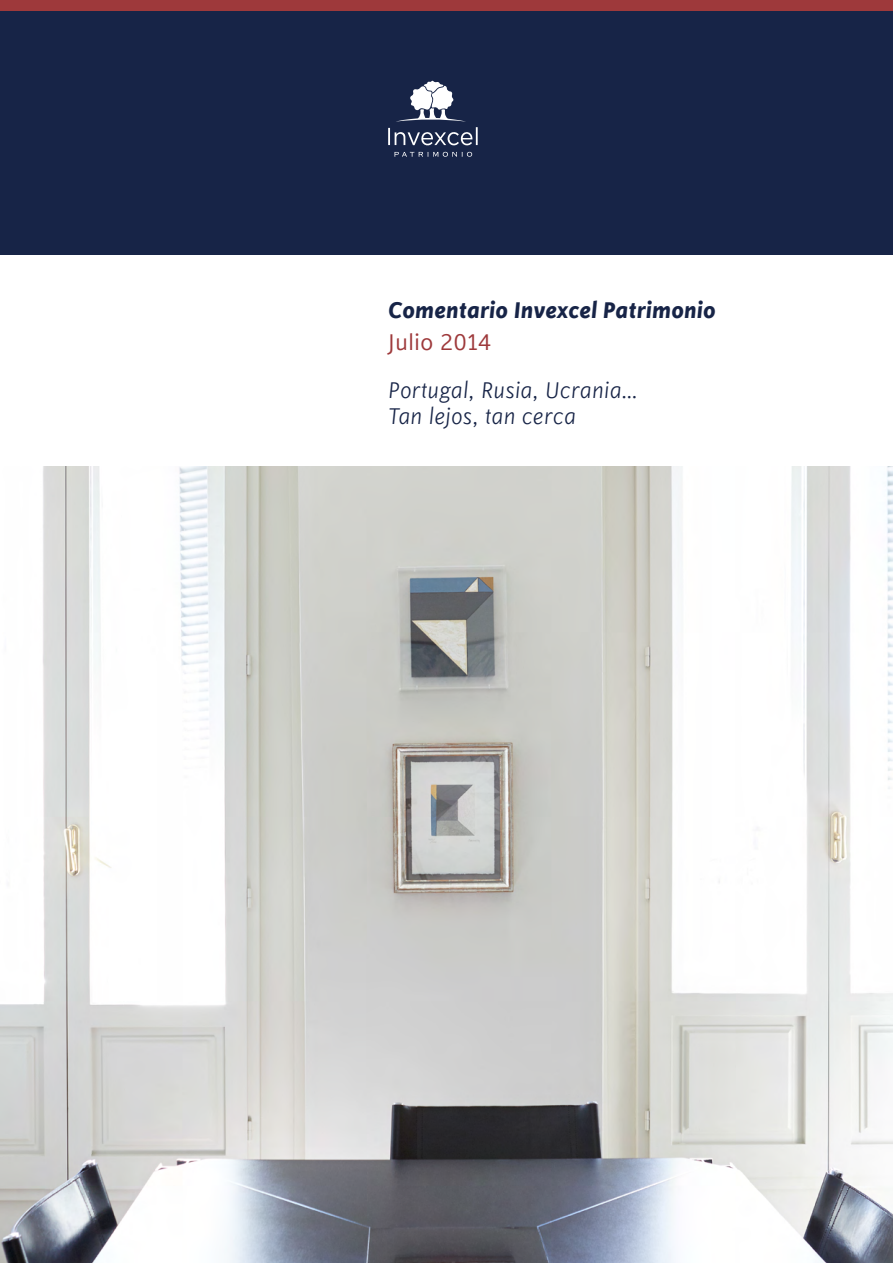
<style>
.page{position:relative;width:893px;height:1263px;background:#fff}
.page>*{position:absolute;margin:0;border:0;box-sizing:border-box;transform-origin:0 0}
.t1{font:italic 300 25.5px/25.5px "Cinta";color:#172447}
.t2{font:italic 700 25.5px "Cinta";color:#172447}
.t3{font:25.5px "Cinta";color:#9e393b}
</style>
<div class="page">
<img style="left:0;top:466px;width:893px;height:797px">
<div style="left:0;top:0;width:893px;height:258px;background:#172447"></div>
<div style="left:0;top:0;width:893px;height:10px;background:#9e393b"></div>
<div style="left:0;top:255px;width:893px;height:210px;background:#fff"></div>
<svg style="left:394px;top:152px;width:78px;height:5px"></svg>
<svg style="left:388px;top:81px;width:90px;height:65px"></svg>
<p class="t2" style="left:388px;top:294px;width:329px">Comentario Invexcel Patrimonio</p>
<p class="t3" style="left:388px;top:328px;width:105px">JULIO 2014</p>
<p class="t1" style="left:388px;top:377px;width:252px">Portugal, Rusia, Ucrania…<br>Tan lejos, tan cerca</p>
</div>
